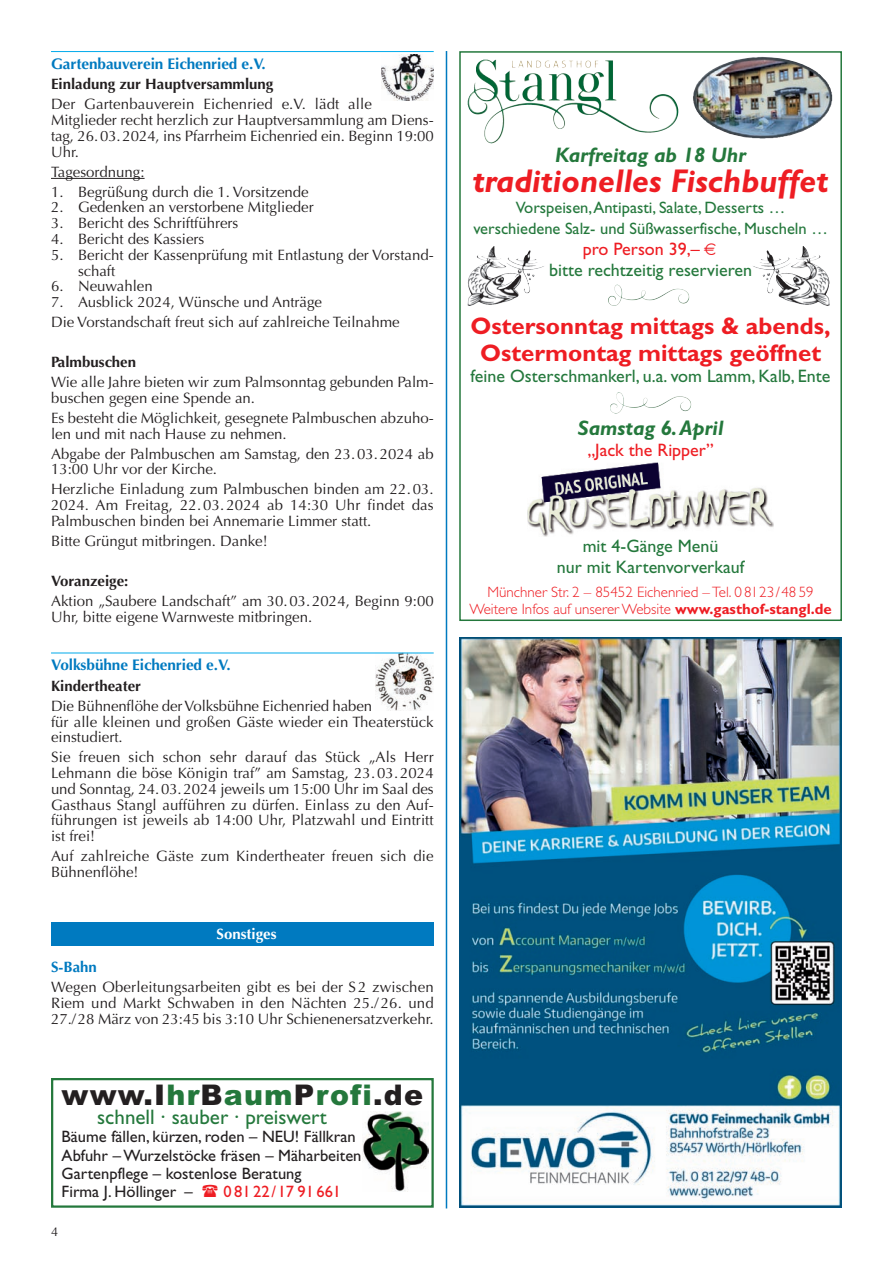
<style>
.page{position:relative;width:893px;height:1263px;background:#fff}
.page>*{position:absolute;margin:0;border:0;box-sizing:border-box;transform-origin:0 0}
.t1{font:italic 700 33px "Gill Sans";color:#ee1d23}
.t2{font:900 28.5px "Arial";letter-spacing:.04em;color:#231f20}
.t3{font:700 24px/27px "Gill Sans";color:#ee1d23;text-align:center}
.t4{font:italic 700 21px "Gill Sans";color:#24783c}
.t5{font:21px "Gill Sans";color:#24783c}
.t6{font:18px/21px "Gill Sans";color:#24783c;text-align:center}
.t7{font:18px "Gill Sans";color:#ee1d23}
.t8{font:16.5px/18.5px "Gill Sans";color:#231f20}
.t9{font:16.5px/21px "Gill Sans";color:#24783c;text-align:center}
.t10{font:16.5px "Gill Sans";color:#ee1d23}
.t11{font:700 15.3px "Optima";letter-spacing:-.005em;color:#007ac0}
.t12{font:15px/15.8px "Optima";color:#231f20}
.t13{font:300 15px/16.5px "Gill Sans";color:#ee1d23;text-align:center}
.t14{font:700 15px "Optima";color:#231f20}
.t15{font:700 15px "Optima";color:#fff}
.t16{font:700 15px "Optima";color:#007ac0}
.t17{font:12.75px "Optima";color:#231f20}
.s1{color:#24783c}
.s2{font-weight:700}
</style>
<div class="page">
<hr style="left:446px;top:51px;width:1px;height:1157px;background:#007ac0">
<hr style="left:51px;top:178px;width:94px;height:1px;background:#231f20">
<img style="left:382px;top:54px;width:52px;height:46px">
<hr style="left:51px;top:51px;width:383px;height:1px;background:#00aaeb">
<img style="left:376px;top:654px;width:58px;height:57px">
<hr style="left:51px;top:653px;width:383px;height:1px;background:#00aaeb">
<div style="left:51px;top:922px;width:383px;height:24px;background:#007ac0"></div>
<img style="left:459px;top:638px;width:383px;height:570px">
<div style="left:459px;top:51px;width:383px;height:570px;border:2px solid #24783c"></div>
<img style="left:468px;top:60px;width:26px;height:41px">
<svg style="left:608px;top:296px;width:10px;height:10px"></svg>
<svg style="left:610px;top:403px;width:10px;height:10px"></svg>
<img style="left:693px;top:57px;width:139px;height:82px">
<img style="left:528px;top:462px;width:245px;height:75px">
<img style="left:753px;top:246px;width:76px;height:48px">
<img style="left:477px;top:246px;width:67px;height:48px">
<div style="left:51px;top:1078px;width:383px;height:130px;border:2px solid #24783c"></div>
<img style="left:362px;top:1112px;width:66px;height:80px">
<p class="t11" style="left:51px;top:57px;width:216px">Gartenbauverein Eichenried e.V.</p>
<p class="t14" style="left:51px;top:78px;width:224px">Einladung zur Hauptversammlung</p>
<p class="t12" style="left:51px;top:98px;width:384px">Der Gartenbauverein Eichenried e.V. lädt alle Mitglieder recht herzlich zur Hauptversammlung am Diens&shy;tag, 26.03.2024, ins Pfarrheim Eichenried ein. Beginn 19:00<br>Uhr.</p>
<p class="t12" style="left:51px;top:165px;width:95px">Tagesordnung:</p>
<p class="t12" style="left:51px;top:185px;width:259px">1. Begrüßung durch die 1. Vorsitzende</p>
<p class="t12" style="left:51px;top:201px;width:264px">2. Gedenken an verstorbene Mitglieder</p>
<p class="t12" style="left:51px;top:217px;width:189px">3. Bericht des Schriftführers</p>
<p class="t12" style="left:51px;top:232px;width:155px">4. Bericht des Kassiers</p>
<p class="t12" style="left:78px;top:248px;width:357px;text-indent:-27px">5. Bericht der Kassenprüfung mit Entlastung der Vorstand&shy;schaft</p>
<p class="t12" style="left:51px;top:280px;width:103px">6. Neuwahlen</p>
<p class="t12" style="left:51px;top:293px;width:350px;line-height:20px">7. Ausblick 2024, Wünsche und Anträge<br>Die Vorstandschaft freut sich auf zahlreiche Teilnahme</p>
<p class="t14" style="left:51px;top:356px;width:87px">Palmbuschen</p>
<p class="t12" style="left:51px;top:375px;width:384px">Wie alle Jahre bieten wir zum Palmsonntag gebunden Palm&shy;buschen gegen eine Spende an.</p>
<p class="t12" style="left:51px;top:411px;width:384px">Es besteht die Möglichkeit, gesegnete Palmbuschen abzuho&shy;len und mit nach Hause zu nehmen.</p>
<p class="t12" style="left:51px;top:447px;width:384px">Abgabe der Palmbuschen am Samstag, den 23.03.2024 ab<br>13:00 Uhr vor der Kirche.</p>
<p class="t12" style="left:51px;top:483px;width:384px;text-align:justify">Herzliche Einladung zum Palmbuschen binden am 22.03.<br>2024. Am Freitag, 22.03.2024 ab 14:30 Uhr findet das Palmbuschen binden bei Annemarie Limmer statt.</p>
<p class="t12" style="left:51px;top:534px;width:218px">Bitte Grüngut mitbringen. Danke!</p>
<p class="t14" style="left:51px;top:574px;width:79px">Voranzeige:</p>
<p class="t12" style="left:51px;top:594px;width:384px">Aktion „Saubere Landschaft” am 30.03.2024, Beginn 9:00<br>Uhr, bitte eigene Warnweste mitbringen.</p>
<p class="t11" style="left:51px;top:659px;width:181px">Volksbühne Eichenried e.V.</p>
<p class="t14" style="left:51px;top:679px;width:92px">Kindertheater</p>
<p class="t12" style="left:51px;top:699px;width:384px">Die Bühnenflöhe der Volksbühne Eichenried haben<br>für alle kleinen und großen Gäste wieder ein Theaterstück einstudiert.</p>
<p class="t12" style="left:51px;top:751px;width:384px;text-align:justify">Sie freuen sich schon sehr darauf das Stück „Als Herr Lehmann die böse Königin traf” am Samstag, 23. 03. 2024 und Sonntag, 24. 03. 2024 jeweils um 15:00 Uhr im Saal des Gasthaus Stangl aufführen zu dürfen. Einlass zu den Auf - führungen ist jeweils ab 14:00 Uhr, Platzwahl und Eintritt ist frei!</p>
<p class="t12" style="left:51px;top:850px;width:384px">Auf zahlreiche Gäste zum Kindertheater freuen sich die<br>Bühnenflöhe!</p>
<p class="t15" style="left:217px;top:928px;width:62px">Sonstiges</p>
<p class="t16" style="left:51px;top:961px;width:47px">S-Bahn</p>
<p class="t12" style="left:51px;top:981px;width:384px;text-align:justify">Wegen Oberleitungsarbeiten gibt es bei der S 2 zwischen Riem und Markt Schwaben in den Nächten 25./26. und 27./28 März von 23:45 bis 3:10 Uhr Schienenersatzverkehr.</p>
<h2 class="t2" style="left:62px;top:1079px;width:363px">www.I<span class="s1">hr</span>B<span class="s1">aum</span>P<span class="s1">rofi</span>.de</h2>
<h3 class="t5" style="left:97px;top:1109px;width:231px">schnell · sauber · preiswert</h3>
<p class="t8" style="left:62px;top:1129px;width:301px">Bäume fällen, kürzen, roden – NEU! Fällkran Abfuhr – Wurzelstöcke fräsen – Mäharbeiten Gartenpflege – kostenlose Beratung<br>Firma J. Höllinger –</p>
<p class="t10" style="left:224px;top:1186px;width:119px">08122/17 91661</p>
<p class="t17" style="left:51px;top:1227px;width:9px">4</p>
<h3 class="t4" style="left:555px;top:147px;width:192px">Karfreitag ab 18 Uhr</h3>
<h1 class="t1" style="left:473px;top:169px;width:357px">traditionelles Fischbuffet</h1>
<p class="t9" style="left:473px;top:198px;width:356px">Vorspeisen, Antipasti, Salate, Desserts … verschiedene Salz- und Süßwasserfische, Muscheln …</p>
<p class="t7" style="left:583px;top:242px;width:118px">pro Person 39,–</p>
<p class="t6" style="left:549px;top:261px;width:204px">bitte rechtzeitig reservieren</p>
<h3 class="t3" style="left:471px;top:315px;width:361px">Ostersonntag mittags &amp; abends,<br>Ostermontag mittags geöffnet</h3>
<p class="t6" style="left:471px;top:367px;width:361px">feine Osterschmankerl, u.a. vom Lamm, Kalb, Ente</p>
<h3 class="t4" style="left:578px;top:420px;width:147px">Samstag 6. April</h3>
<p class="t7" style="left:587px;top:443px;width:128px">„Jack the Ripper”</p>
<p class="t6" style="left:557px;top:537px;width:189px">mit 4-Gänge Menü<br>nur mit Kartenvorverkauf</p>
<p class="t13" style="left:469px;top:585px;width:364px">Münchner Str. 2 – 85452 Eichenried –Tel. 0 8123/48 59<br>Weitere Infos auf unserer Website <span class="s2">www.gasthof-stangl.de</span></p>
</div>
